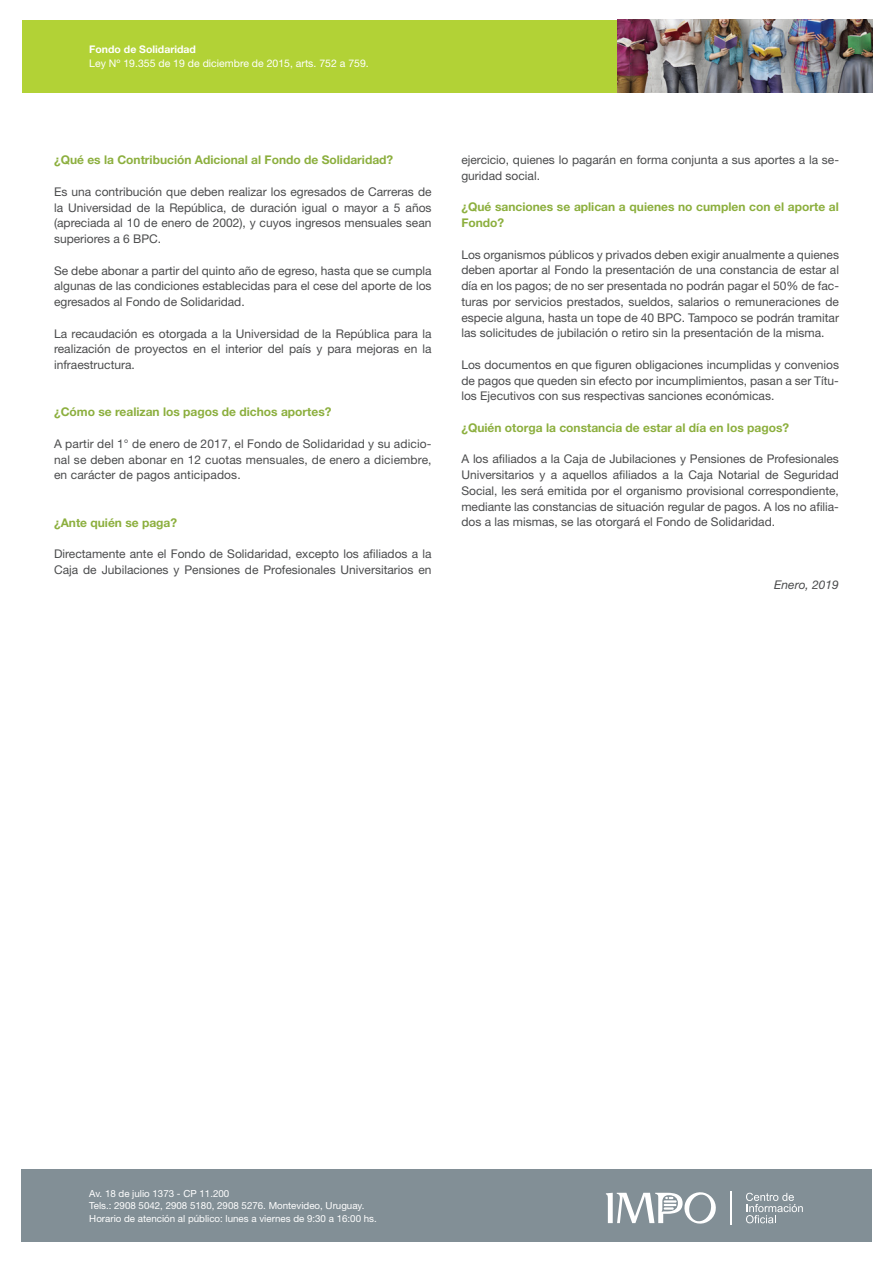
<style>
.page{position:relative;width:893px;height:1263px;background:#fff}
.page>*{position:absolute;margin:0;border:0;box-sizing:border-box;transform-origin:0 0}
.t1{font:12px/15.8px "Helvetica Neue";color:#4b4c4d;text-align:justify}
.t2{font:700 12px/15.8px "Helvetica Neue";color:#8caf3e}
.t3{font:italic 12px "Helvetica Neue";color:#4b4c4d}
.t4{font:10.5px "Helvetica Neue";color:#fff}
.t5{font:700 10.5px "Helvetica Neue";color:#fff}
.t6{font:9.75px/12.5px "Helvetica Neue";color:#fff}
</style>
<div class="page">
<div style="left:21px;top:1169px;width:851px;height:73px;background:#828f96"></div>
<svg style="left:606px;top:1192px;width:110px;height:32px"></svg>
<svg style="left:746px;top:1193px;width:57px;height:30px"></svg>
<hr style="left:731px;top:1191px;width:1px;height:33px;background:#fff">
<div style="left:22px;top:20px;width:850px;height:72px;background:#b2d236"></div>
<img style="left:617px;top:20px;width:255px;height:72px">
<p class="t5" style="left:89px;top:43px;width:108px">Fondo de Solidaridad</p>
<p class="t4" style="left:89px;top:57px;width:281px">Ley Nº 19.355 de 19 de diciembre de 2015, arts. 752 a 759.</p>
<p class="t2" style="left:54px;top:152px;width:341px">¿Qué es la Contribución Adicional al Fondo de Solidaridad?</p>
<p class="t1" style="left:54px;top:183px;width:379px">Es una contribución que deben realizar los egresados de Carreras de la Universidad de la República, de duración igual o mayor a 5 años (apreciada al 10 de enero de 2002), y cuyos ingresos mensuales sean superiores a 6 BPC.</p>
<p class="t1" style="left:54px;top:262px;width:379px">Se debe abonar a partir del quinto año de egreso, hasta que se cumpla algunas de las condiciones establecidas para el cese del aporte de los egresados al Fondo de Solidaridad.</p>
<p class="t1" style="left:54px;top:325px;width:379px">La recaudación es otorgada a la Universidad de la República para la realización de proyectos en el interior del país y para mejoras en la infraestructura.</p>
<p class="t2" style="left:54px;top:404px;width:279px">¿Cómo se realizan los pagos de dichos aportes?</p>
<p class="t1" style="left:54px;top:435px;width:379px">A partir del 1° de enero de 2017, el Fondo de Solidaridad y su adicio&shy;nal se deben abonar en 12 cuotas mensuales, de enero a diciembre, en carácter de pagos anticipados.</p>
<p class="t2" style="left:54px;top:514px;width:125px">¿Ante quién se paga?</p>
<p class="t1" style="left:54px;top:546px;width:379px">Directamente ante el Fondo de Solidaridad, excepto los afiliados a la<br>Caja de Jubilaciones y Pensiones de Profesionales Universitarios en</p>
<p class="t1" style="left:461px;top:152px;width:379px">ejercicio, quienes lo pagarán en forma conjunta a sus aportes a la se&shy;guridad social.</p>
<p class="t2" style="left:461px;top:199px;width:379px">¿Qué sanciones se aplican a quienes no cumplen con el aporte al<br>Fondo?</p>
<p class="t1" style="left:461px;top:246px;width:379px">Los organismos públicos y privados deben exigir anualmente a quienes deben aportar al Fondo la presentación de una constancia de estar al día en los pagos; de no ser presentada no podrán pagar el 50% de fac&shy;turas por servicios prestados, sueldos, salarios o remuneraciones de especie alguna, hasta un tope de 40 BPC. Tampoco se podrán tramitar las solicitudes de jubilación o retiro sin la presentación de la misma.</p>
<p class="t1" style="left:461px;top:357px;width:379px">Los documentos en que figuren obligaciones incumplidas y convenios de pagos que queden sin efecto por incumplimientos, pasan a ser Títu&shy;los Ejecutivos con sus respectivas sanciones económicas.</p>
<p class="t2" style="left:461px;top:419px;width:329px">¿Quién otorga la constancia de estar al día en los pagos?</p>
<p class="t1" style="left:461px;top:451px;width:379px">A los afiliados a la Caja de Jubilaciones y Pensiones de Profesionales Universitarios y a aquellos afiliados a la Caja Notarial de Seguridad Social, les será emitida por el organismo provisional correspondiente, mediante las constancias de situación regular de pagos. A los no afilia&shy;dos a las mismas, se las otorgará el Fondo de Solidaridad.</p>
<p class="t3" style="left:774px;top:578px;width:66px">Enero, 2019</p>
<p class="t6" style="left:89px;top:1187px;width:289px">Av. 18 de julio 1373 - CP 11.200<br>Tels.: 2908 5042, 2908 5180, 2908 5276. Montevideo, Uruguay.<br>Horario de atención al público: lunes a viernes de 9:30 a 16:00 hs.</p>
</div>
